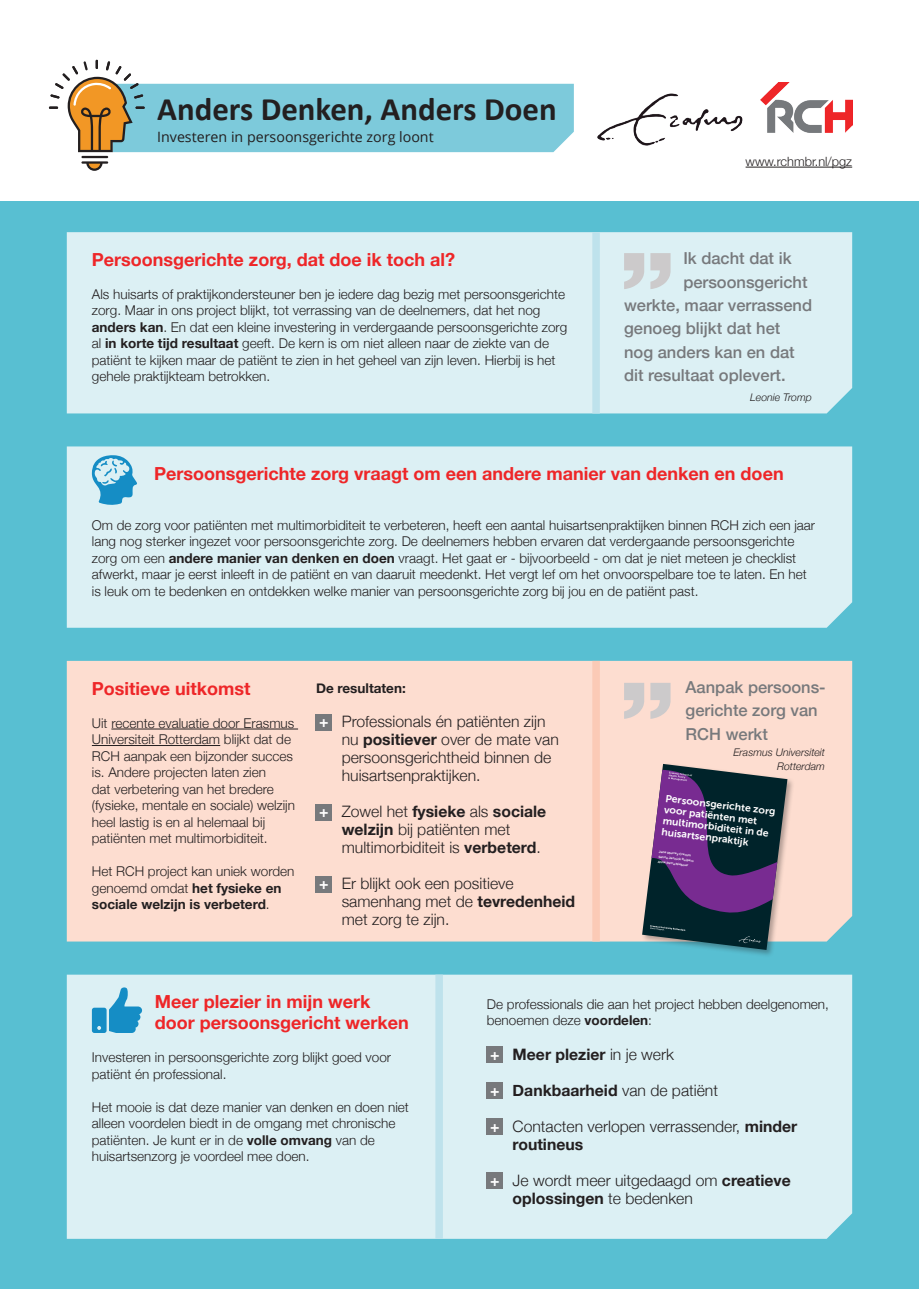
<style>
.page{position:relative;width:919px;height:1289px;background:#fff}
.page>*{position:absolute;margin:0;border:0;box-sizing:border-box;transform-origin:0 0}
.t1{font:700 32.85px "Calibri";color:#231f20}
.t2{font:700 18px/21px "Helvetica Neue";color:#ee2628}
.t3{font:500 16.5px/23.2px "Helvetica Neue";color:#77797c}
.t4{font:300 15.75px/18px "Helvetica Neue";color:#231f20}
.t5{font:700 15.75px "Helvetica Neue";color:#231f20}
.t6{font:14.25px "Open Sans";color:#231f20}
.t7{font:300 13.5px/16.5px "Helvetica Neue";color:#231f20}
.t8{font:700 13.5px "Helvetica Neue";color:#231f20}
.t9{font:300 12.75px "Helvetica Neue";color:#231f20}
.t10{font:italic 300 10.5px/13.5px "Helvetica Neue";color:#231f20;text-align:right}
.t11{font:10.2px/11.2px "Museo Sans 700";color:#fff}
.t12{font:3.3px/5.1px "Museo Sans 700";color:#fff}
.s1{font-weight:700}
.s2{font-weight:700;color:#fff}
.s3{color:#fff}
.s4{font-weight:300}
</style>
<div class="page">
<div style="left:0;top:202px;width:918px;height:1086px;background:#58bfd2"></div>
<div style="left:67px;top:232px;width:785px;height:181px;background:#dcf0f4"></div>
<div style="left:67px;top:446px;width:785px;height:181px;background:#dcf0f4"></div>
<div style="left:67px;top:974px;width:785px;height:264px;background:#dcf0f4"></div>
<div style="left:67px;top:661px;width:785px;height:280px;background:#fdddd0"></div>
<img style="left:760px;top:82px;width:92px;height:51px">
<hr style="left:745px;top:167px;width:107px;height:1px;background:#231f20">
<div style="left:592px;top:232px;width:7px;height:181px;background:#bee2ec"></div>
<div style="left:592px;top:661px;width:7px;height:280px;background:#fbcab6"></div>
<div style="left:435px;top:974px;width:8px;height:264px;background:#bee2ec"></div>
<hr style="left:81px;top:156px;width:27px;height:2px;background:#231f20">
<svg style="left:81px;top:161px;width:27px;height:10px"></svg>
<svg style="left:49px;top:60px;width:525px;height:92px"></svg>
<img style="left:597px;top:93px;width:146px;height:53px">
<svg style="left:92px;top:455px;width:45px;height:50px;background:#7bbfdd"></svg>
<svg style="left:92px;top:986px;width:50px;height:46px;background:#6eb9da"></svg>
<div style="left:486px;top:1046px;width:17px;height:16px;background:#77797c"></div>
<div style="left:486px;top:1082px;width:17px;height:17px;background:#77797c"></div>
<div style="left:486px;top:1118px;width:17px;height:17px;background:#77797c"></div>
<div style="left:486px;top:1172px;width:17px;height:17px;background:#77797c"></div>
<div style="left:315px;top:714px;width:17px;height:16px;background:#77797c"></div>
<div style="left:315px;top:804px;width:17px;height:16px;background:#77797c"></div>
<div style="left:315px;top:876px;width:17px;height:16px;background:#77797c"></div>
<hr style="left:111px;top:728px;width:187px;height:1px;background:#231f20">
<hr style="left:92px;top:745px;width:128px;height:1px;background:#231f20">
<svg style="left:624px;top:253px;width:20px;height:36px"></svg>
<svg style="left:650px;top:253px;width:20px;height:36px"></svg>
<div style="left:640px;top:762px;width:155px;height:195px;background:#231f20;opacity:.35"></div>
<svg style="left:642px;top:764px;width:145px;height:185px;background:#4f4768"></svg>
<svg style="left:624px;top:682px;width:20px;height:37px"></svg>
<svg style="left:650px;top:682px;width:20px;height:37px"></svg>
<h1 class="t1" style="left:157px;top:89px;width:401px">Anders Denken, Anders Doen</h1>
<p class="t6" style="left:157px;top:127px;width:278px">Investeren in persoonsgerichte zorg loont</p>
<h2 class="t2" style="left:92px;top:249px;width:365px">Persoonsgerichte zorg, dat doe ik toch al?</h2>
<p class="t7" style="left:92px;top:285px;width:477px">Als huisarts of praktijkondersteuner ben je iedere dag bezig met persoonsgerichte zorg. Maar in ons project blijkt, tot verrassing van de deelnemers, dat het nog <span class="s1">anders kan</span>. En dat een kleine investering in verdergaande persoonsgerichte zorg al <span class="s1">in korte tijd resultaat</span> geeft. De kern is om niet alleen naar de ziekte van de patiënt te kijken maar de patiënt te zien in het geheel van zijn leven. Hierbij is het gehele praktijkteam betrokken.</p>
<p class="t9" style="left:745px;top:151px;width:108px">www.rchmbr.nl/pgz</p>
<p class="t3" style="left:683px;top:246px;width:110px">Ik dacht dat ik</p>
<p class="t3" style="left:683px;top:269px;width:126px">persoonsgericht</p>
<p class="t3" style="left:624px;top:292px;width:190px">werkte, maar verrassend</p>
<p class="t3" style="left:624px;top:315px;width:158px">genoeg blijkt dat het</p>
<p class="t3" style="left:624px;top:339px;width:172px">nog anders kan en dat</p>
<p class="t3" style="left:624px;top:362px;width:163px">dit resultaat oplevert.</p>
<p class="t10" style="left:750px;top:389px;width:63px">Leonie Tromp</p>
<h2 class="t2" style="left:154px;top:464px;width:631px">Persoonsgerichte zorg vraagt om een andere manier van denken en doen</h2>
<p class="t7" style="left:92px;top:515px;width:724px">Om de zorg voor patiënten met multimorbiditeit te verbeteren, heeft een aantal huisartsenpraktijken binnen RCH zich een jaar lang nog sterker ingezet voor persoonsgerichte zorg. De deelnemers hebben ervaren dat verdergaande persoonsgerichte zorg om een <span class="s1">andere manier van denken en doen</span> vraagt. Het gaat er - bijvoorbeeld - om dat je niet meteen je checklist afwerkt, maar je eerst inleeft in de patiënt en van daaruit meedenkt. Het vergt lef om het onvoorspelbare toe te laten. En het is leuk om te bedenken en ontdekken welke manier van persoonsgerichte zorg bij jou en de patiënt past.</p>
<h2 class="t2" style="left:92px;top:678px;width:160px">Positieve uitkomst</h2>
<p class="t7" style="left:92px;top:713px;width:205px">Uit recente evaluatie door Erasmus Universiteit Rotterdam blijkt dat de RCH aanpak een bijzonder succes is. Andere projecten laten zien<br>dat verbetering van het bredere (fysieke, mentale en sociale) welzijn heel lastig is en al helemaal bij patiënten met multimorbiditeit.</p>
<p class="t7" style="left:92px;top:862px;width:204px">Het RCH project kan uniek worden genoemd omdat <span class="s1">het fysieke en sociale welzijn is verbeterd</span>.</p>
<p class="t8" style="left:316px;top:677px;width:91px">De resultaten:</p>
<p class="t4" style="left:342px;top:711px;width:219px;text-indent:-23px"><span class="s2">+</span> Professionals én patiënten zijn nu <span class="s1">positiever</span> over de mate van persoonsgerichtheid binnen de huisartsenpraktijken.</p>
<p class="t4" style="left:342px;top:801px;width:206px;text-indent:-23px"><span class="s2">+</span> Zowel het <span class="s1">fysieke</span> als <span class="s1">sociale welzijn</span> bij patiënten met multimorbiditeit is <span class="s1">verbeterd</span>.</p>
<p class="t4" style="left:342px;top:873px;width:235px;text-indent:-23px"><span class="s2">+</span> Er blijkt ook een positieve samenhang met de <span class="s1">tevredenheid </span>met zorg te zijn.</p>
<p class="t3" style="left:685px;top:674px;width:142px">Aanpak persoons&shy;gerichte zorg van<br>RCH werkt</p>
<p class="t10" style="left:733px;top:745px;width:93px">Erasmus Universiteit<br>Rotterdam</p>
<p class="t11" style="left:666px;top:792px;width:112px;rotate:7deg">Persoonsgerichte zorg voor patiënten met multimorbiditeit in de huisartsenpraktijk</p>
<p class="t12" style="left:659px;top:848px;width:37px;rotate:7deg">Jane Murray Cramm<br>Sanne Jannick Kuipers<br>Anna Petra Nieboer</p>
<h2 class="t2" style="left:155px;top:991px;width:255px">Meer plezier in mijn werk door persoonsgericht werken</h2>
<p class="t7" style="left:92px;top:1048px;width:301px">Investeren in persoonsgerichte zorg blijkt goed voor patiënt én professional.</p>
<p class="t7" style="left:92px;top:1097px;width:318px">Het mooie is dat deze manier van denken en doen niet alleen voordelen biedt in de omgang met chronische patiënten. Je kunt er in de <span class="s1">volle omvang</span> van de huisartsenzorg je voordeel mee doen.</p>
<p class="t7" style="left:487px;top:994px;width:343px">De professionals die aan het project hebben deelgenomen, benoemen deze <span class="s1">voordelen</span>:</p>
<p class="t5" style="left:490px;top:1041px;width:185px"><span class="s3">+</span> Meer plezier <span class="s4">in je werk</span></p>
<p class="t5" style="left:490px;top:1077px;width:229px"><span class="s3">+</span> Dankbaarheid <span class="s4">van de patiënt</span></p>
<p class="t4" style="left:512px;top:1115px;width:286px;text-indent:-23px"><span class="s2">+</span> Contacten verlopen verrassender, <span class="s1">minder routineus</span></p>
<p class="t4" style="left:512px;top:1169px;width:280px;text-indent:-23px"><span class="s2">+</span> Je wordt meer uitgedaagd om <span class="s1">creatieve oplossingen</span> te bedenken</p>
</div>
